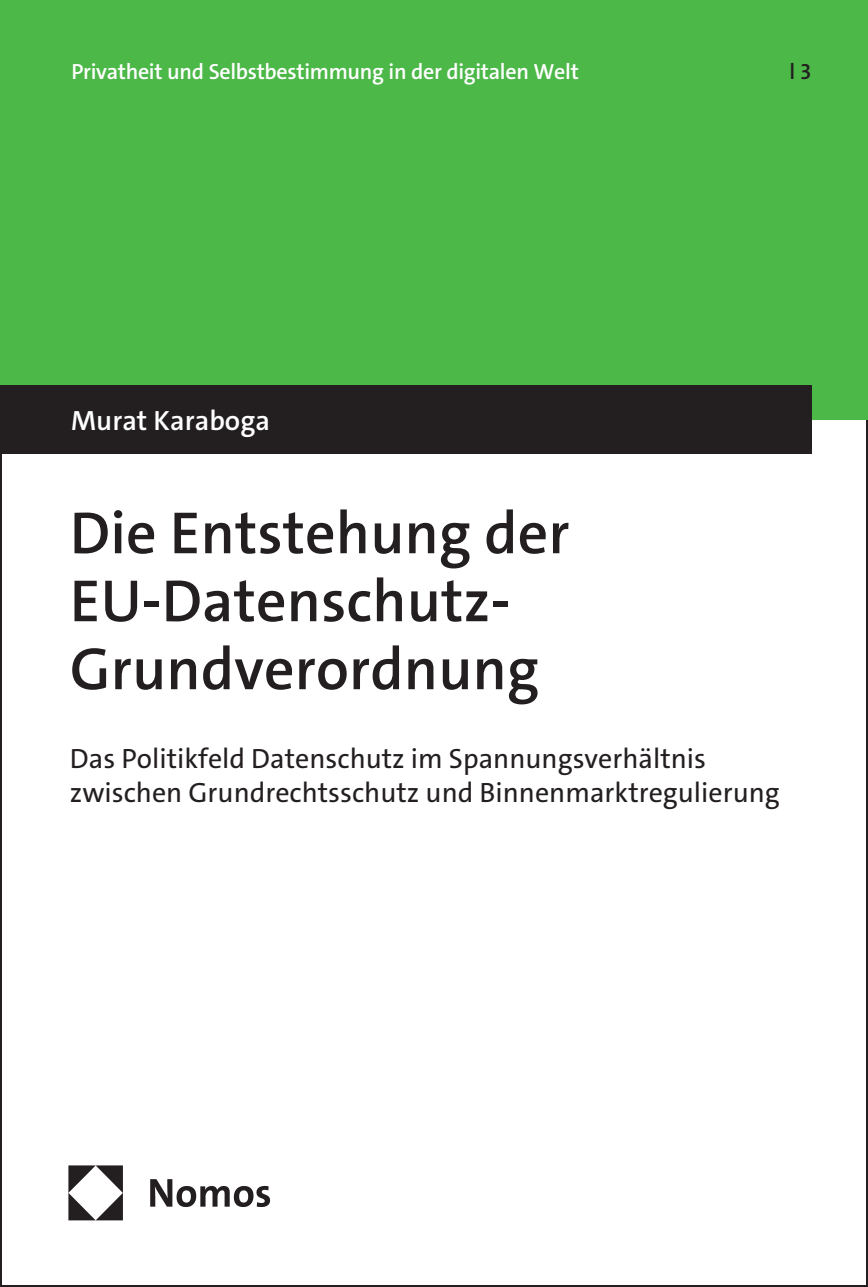
<style>
.page{position:relative;width:868px;height:1287px;background:#fff}
.page>*{position:absolute;margin:0;border:0;box-sizing:border-box;transform-origin:0 0}
.t1{font:600 60px/68px "The Sans C5";color:#231f20}
.t2{font:28px/33.6px "The Sans C5";color:#231f20}
.t3{font:600 28px "The Sans C5";color:#fff}
.t4{font:600 22px "The Sans C5";letter-spacing:-.015em;color:#fff}
.t5{font:600 22px "The Sans C5";color:#231f20}
</style>
<div class="page">
<div style="left:0;top:0;width:867px;height:420px;background:#4cb848"></div>
<div style="left:0;top:386px;width:811px;height:68px;background:#231f20"></div>
<img style="left:68px;top:1165px;width:203px;height:56px">
<p class="t4" style="left:71px;top:57px;width:509px">Privatheit und Selbstbestimmung in der digitalen Welt</p>
<p class="t5" style="left:789px;top:57px;width:23px">l3</p>
<p class="t3" style="left:71px;top:403px;width:200px">Murat Karaboga</p>
<h1 class="t1" style="left:70px;top:499px;width:501px">Die Entstehung der<br>EU-Datenschutz-<br>Grundverordnung</h1>
<p class="t2" style="left:70px;top:742px;width:711px">Das Politikfeld Datenschutz im Spannungsverhältnis zwischen Grundrechtsschutz und Binnenmarktregulierung</p>
</div>
